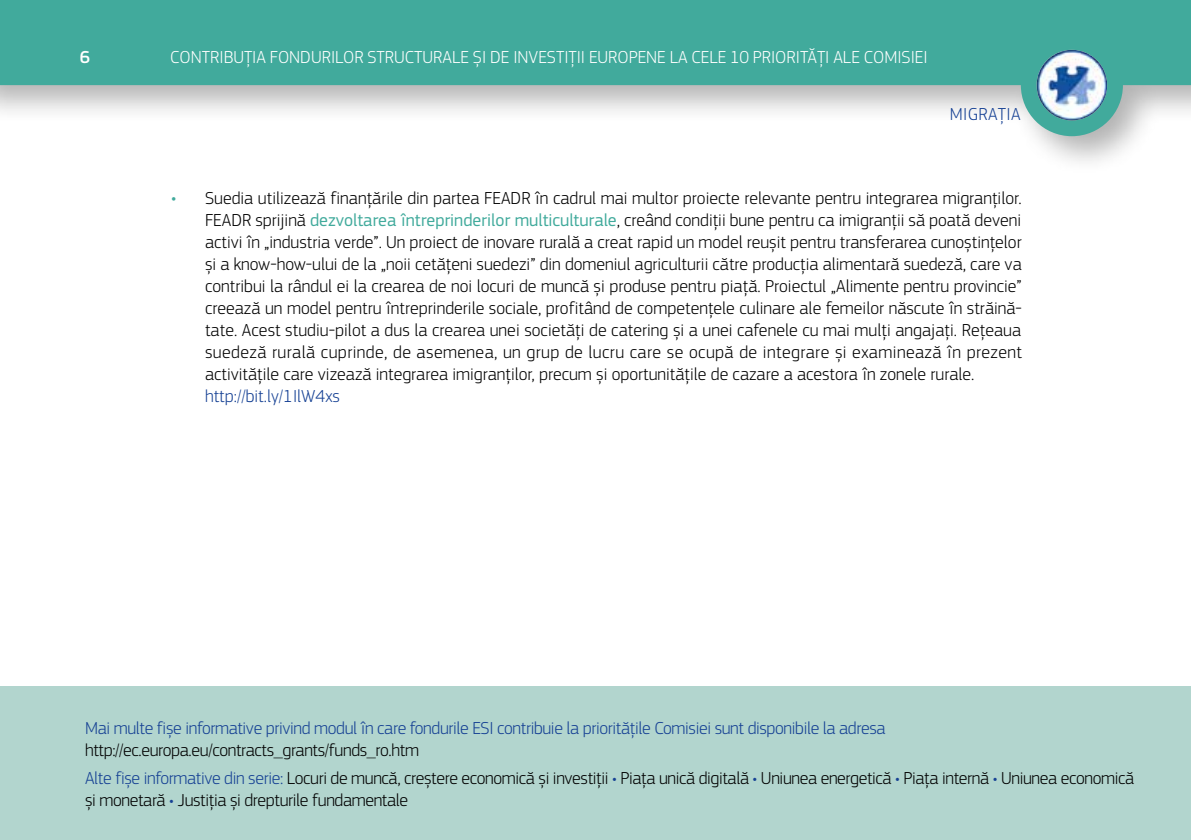
<style>
.page{position:relative;width:1191px;height:840px;background:#fff}
.page>*{position:absolute;margin:0;border:0;box-sizing:border-box;transform-origin:0 0}
.t1{font:300 18px/22px "EC Square Sans Pro";letter-spacing:-.02em;color:#000;text-align:justify}
.t2{font:300 18px "EC Square Sans Pro";letter-spacing:-.02em;color:#164194}
.t3{font:300 18px "EC Square Sans Pro";color:#fff}
.t4{font:300 18px "EC Square Sans Pro";color:#164194}
.t5{font:300 18px "EC Square Sans Pro";letter-spacing:.02em;color:#164194}
.t6{font:500 18px "EC Square Sans Pro";color:#fff}
.s1{font-size:20px;color:#41aa9c}
.s2{font-weight:400;color:#41aa9c}
.s3{color:#164194}
</style>
<div class="page">
<div style="left:0;top:686px;width:1191px;height:153px;background:#b2d5ce"></div>
<div style="left:0;top:0;width:1191px;height:174px;background:#000;opacity:.3"></div>
<div style="left:0;top:0;width:1191px;height:85px;background:#41aa9c"></div>
<div style="left:1020px;top:34px;width:103px;height:102px;background:#41aa9c;border-radius:50%"></div>
<img style="left:1036px;top:50px;width:71px;height:70px">
<p class="t6" style="left:80px;top:47px;width:12px">6</p>
<p class="t3" style="left:170px;top:47px;width:759px">CONTRIBUȚIA FONDURILOR STRUCTURALE ȘI DE INVESTIȚII EUROPENE LA CELE 10 PRIORITĂȚI ALE COMISIEI</p>
<p class="t5" style="left:950px;top:104px;width:72px">MIGRAȚIA</p>
<p class="t1" style="left:205px;top:187px;width:818px;text-indent:-34px"><span class="s1">•</span> Suedia utilizează finanțările din partea FEADR în cadrul mai multor proiecte relevante pentru integrarea migranților.<br>FEADR sprijină <span class="s2">dezvoltarea întreprinderilor multiculturale</span>, creând condiții bune pentru ca imigranții să poată deveni activi în „industria verde”. Un proiect de inovare rurală a creat rapid un model reușit pentru transferarea cunoștințelor și a know-how-ului de la „noii cetățeni suedezi” din domeniul agriculturii către producția alimentară suedeză, care va contribui la rândul ei la crearea de noi locuri de muncă și produse pentru piață. Proiectul „Alimente pentru provincie” creează un model pentru întreprinderile sociale, profitând de competențele culinare ale femeilor născute în străină&shy;tate. Acest studiu-pilot a dus la crearea unei societăți de catering și a unei cafenele cu mai mulți angajați. Rețeaua suedeză rurală cuprinde, de asemenea, un grup de lucru care se ocupă de integrare și examinează în prezent activitățile care vizează integrarea imigranților, precum și oportunitățile de cazare a acestora în zonele rurale.</p>
<p class="t4" style="left:205px;top:386px;width:136px">http://bit.ly/1IlW4xs</p>
<p class="t2" style="left:85px;top:717px;width:802px">Mai multe fișe informative privind modul în care fondurile ESI contribuie la prioritățile Comisiei sunt disponibile la adresa</p>
<p class="t1" style="left:85px;top:736px;width:1050px;line-height:27.6px">http://ec.europa.eu/contracts_grants/funds_ro.htm<br><span class="s3">Alte fișe informative din serie:</span> Locuri de muncă, creștere economică și investiții <span class="s3">•</span> Piața unică digitală <span class="s3">•</span> Uniunea energetică <span class="s3">•</span> Piața internă <span class="s3">•</span> Uniunea economică</p>
<p class="t1" style="left:85px;top:788px;width:325px">și monetară <span class="s3">•</span> Justiția și drepturile fundamentale</p>
</div>
